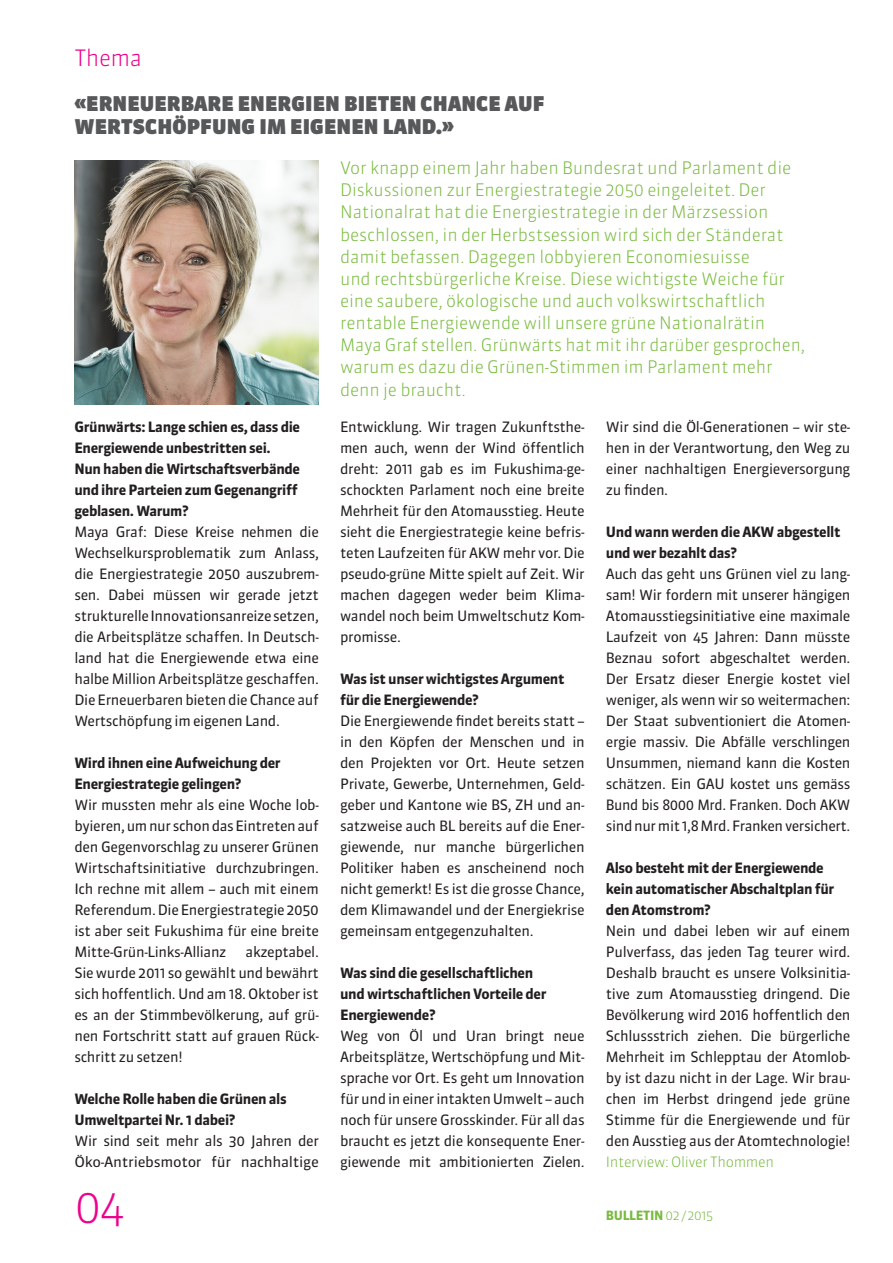
<style>
.page{position:relative;width:893px;height:1263px;background:#fff}
.page>*{position:absolute;margin:0;border:0;box-sizing:border-box;transform-origin:0 0}
.t1{font:300 45px "Sanuk OT";color:#ed028c}
.t2{font:300 22.5px "Sanuk OT";letter-spacing:-.025em;color:#ed028c}
.untertitel_grau{font:900 20.25px/22.5px "Sanuk OT";letter-spacing:.005em;color:#57585a}
.t3{font:300 17.25px/22.2px "Sanuk OT";letter-spacing:-.01em;color:#79ba3e}
.lauftext{font:14.25px/21px "Sanuk OT";letter-spacing:-.025em;color:#231f20;text-align:justify}
.frage_interviews{font:700 14.25px/21px "Sanuk OT";letter-spacing:-.025em;color:#231f20}
.t4{font:700 12.75px "Sanuk OT";letter-spacing:-.025em;color:#79ba3e}
.s1{font-weight:300;color:#79ba3e}
.s2{font-weight:300}
</style>
<div class="page">
<img style="left:74px;top:161px;width:245px;height:244px">
<p class="t2" style="left:74px;top:44px;width:69px">Thema</p>
<p class="untertitel_grau" style="left:74px;top:93px;width:472px">«ERNEUERBARE ENERGIEN BIETEN CHANCE AUF<br>WERTSCHÖPFUNG IM EIGENEN LAND.»</p>
<p class="t3" style="left:340px;top:157px;width:453px">Vor knapp einem Jahr haben Bundesrat und Parlament die Diskussionen zur Energiestrategie 2050 eingeleitet. Der Nationalrat hat die Energiestrategie in der Märzsession beschlossen, in der Herbstsession wird sich der Ständerat damit befassen. Dagegen lobbyieren Economiesuisse</p>
<p class="t3" style="left:340px;top:267px;width:466px">und rechtsbürgerliche Kreise. Diese wichtigste Weiche für eine saubere, ökologische und auch volkswirtschaftlich rentable Energiewende will unsere grüne Nationalrätin Maya Graf stellen. Grünwärts hat mit ihr darüber gesprochen, warum es dazu die Grünen-Stimmen im Parlament mehr denn je braucht.</p>
<p class="frage_interviews" style="left:74px;top:416px;width:227px">Grünwärts: Lange schien es, dass die<br>Energiewende unbestritten sei.<br>Nun haben die Wirtschaftsverbände und ihre Parteien zum Gegenangriff geblasen. Warum?</p>
<p class="lauftext" style="left:74px;top:521px;width:246px">Maya Graf: Diese Kreise nehmen die Wechselkursproblematik zum Anlass, die Energiestrategie 2050 auszubrem&shy;sen. Dabei müssen wir gerade jetzt strukturelle Innovationsanreize setzen, die Arbeitsplätze schaffen. In Deutsch&shy;land hat die Energiewende etwa eine halbe Million Arbeitsplätze geschaffen.<br>Die Erneuerbaren bieten die Chance auf Wertschöpfung im eigenen Land.</p>
<p class="frage_interviews" style="left:74px;top:752px;width:208px">Wird ihnen eine Aufweichung der<br>Energiestrategie gelingen?</p>
<p class="lauftext" style="left:74px;top:794px;width:246px">Wir mussten mehr als eine Woche lob&shy;byieren, um nur schon das Eintreten auf den Gegenvorschlag zu unserer Grünen Wirtschaftsinitiative durchzubringen.<br>Ich rechne mit allem – auch mit einem Referendum. Die Energiestrategie 2050 ist aber seit Fukushima für eine breite Mitte-Grün-Links-Allianz</p>
<p class="lauftext" style="left:606px;top:416px;width:246px">Wir sind die Öl-Generationen – wir ste&shy;hen in der Verantwortung, den Weg zu einer nachhaltigen Energieversorgung zu finden.</p>
<p class="frage_interviews" style="left:606px;top:521px;width:236px">Und wann werden die AKW abgestellt und wer bezahlt das?</p>
<p class="lauftext" style="left:606px;top:563px;width:246px">Auch das geht uns Grünen viel zu lang&shy;sam! Wir fordern mit unserer hängigen Atomausstiegsinitiative eine maximale Laufzeit von 45 Jahren: Dann müsste Beznau sofort abgeschaltet werden.<br>Der Ersatz dieser Energie kostet viel weniger, als wenn wir so weitermachen:<br>Der Staat subventioniert die Atomen&shy;ergie massiv. Die Abfälle verschlingen Unsummen, niemand kann die Kosten schätzen. Ein GAU kostet uns gemäss Bund bis 8000 Mrd. Franken. Doch AKW sind nur mit 1,8 Mrd. Franken versichert.</p>
<p class="frage_interviews" style="left:606px;top:857px;width:230px">Also besteht mit der Energiewende kein automatischer Abschaltplan für den Atomstrom?</p>
<p class="lauftext" style="left:606px;top:920px;width:246px">Nein und dabei leben wir auf einem Pulverfass, das jeden Tag teurer wird.<br>Deshalb braucht es unsere Volksinitia&shy;tive zum Atomausstieg dringend. Die Bevölkerung wird 2016 hoffentlich den Schlussstrich ziehen. Die bürgerliche Mehrheit im Schlepptau der Atomlob&shy;by ist dazu nicht in der Lage. Wir brau&shy;chen im Herbst dringend jede grüne Stimme für die Energiewende und für den Ausstieg aus der Atomtechnologie!<br><span class="s1">Interview: Oliver Thommen</span></p>
<p class="lauftext" style="left:340px;top:416px;width:246px">Entwicklung. Wir tragen Zukunftsthe&shy;men auch, wenn der Wind öffentlich dreht: 2011 gab es im Fukushima-ge&shy;schockten Parlament noch eine breite Mehrheit für den Atomausstieg. Heute sieht die Energiestrategie keine befris&shy;teten Laufzeiten für AKW mehr vor. Die pseudo-grüne Mitte spielt auf Zeit. Wir machen dagegen weder beim Klima&shy;wandel noch beim Umweltschutz Kom&shy;promisse.</p>
<p class="frage_interviews" style="left:340px;top:668px;width:226px">Was ist unser wichtigstes Argument für die Energiewende?</p>
<p class="lauftext" style="left:340px;top:710px;width:246px">Die Energiewende findet bereits statt – in den Köpfen der Menschen und in den Projekten vor Ort. Heute setzen Private, Gewerbe, Unternehmen, Geld&shy;geber und Kantone wie BS, ZH und an&shy;satzweise auch BL bereits auf die Ener&shy;giewende, nur manche bürgerlichen Politiker haben es anscheinend noch nicht gemerkt! Es ist die grosse Chance, dem Klimawandel und der Energiekrise gemeinsam entgegenzuhalten.</p>
<p class="frage_interviews" style="left:340px;top:962px;width:208px">Was sind die gesellschaftlichen und wirtschaftlichen Vorteile der<br>Energiewende?</p>
<p class="lauftext" style="left:340px;top:1025px;width:246px">Weg von Öl und Uran bringt neue Arbeitsplätze, Wertschöpfung und Mit&shy;sprache vor Ort. Es geht um Innovation für und in einer intakten Umwelt – auch noch für unsere Grosskinder. Für all das braucht es jetzt die konsequente Ener&shy;giewende mit ambitionierten Zielen.</p>
<p class="lauftext" style="left:74px;top:941px;width:246px;text-indent:171px">akzeptabel.<br>Sie wurde 2011 so gewählt und bewährt sich hoffentlich. Und am 18. Oktober ist es an der Stimmbevölkerung, auf grü&shy;nen Fortschritt statt auf grauen Rück&shy;schritt zu setzen!</p>
<p class="frage_interviews" style="left:74px;top:1088px;width:214px">Welche Rolle haben die Grünen als<br>Umweltpartei Nr. 1 dabei?</p>
<p class="lauftext" style="left:74px;top:1130px;width:246px">Wir sind seit mehr als 30 Jahren der<br>Öko-Antriebsmotor für nachhaltige</p>
<p class="t1" style="left:74px;top:1179px;width:52px">04</p>
<p class="t4" style="left:606px;top:1207px;width:109px">BULLETIN <span class="s2">02 / 2015</span></p>
</div>
